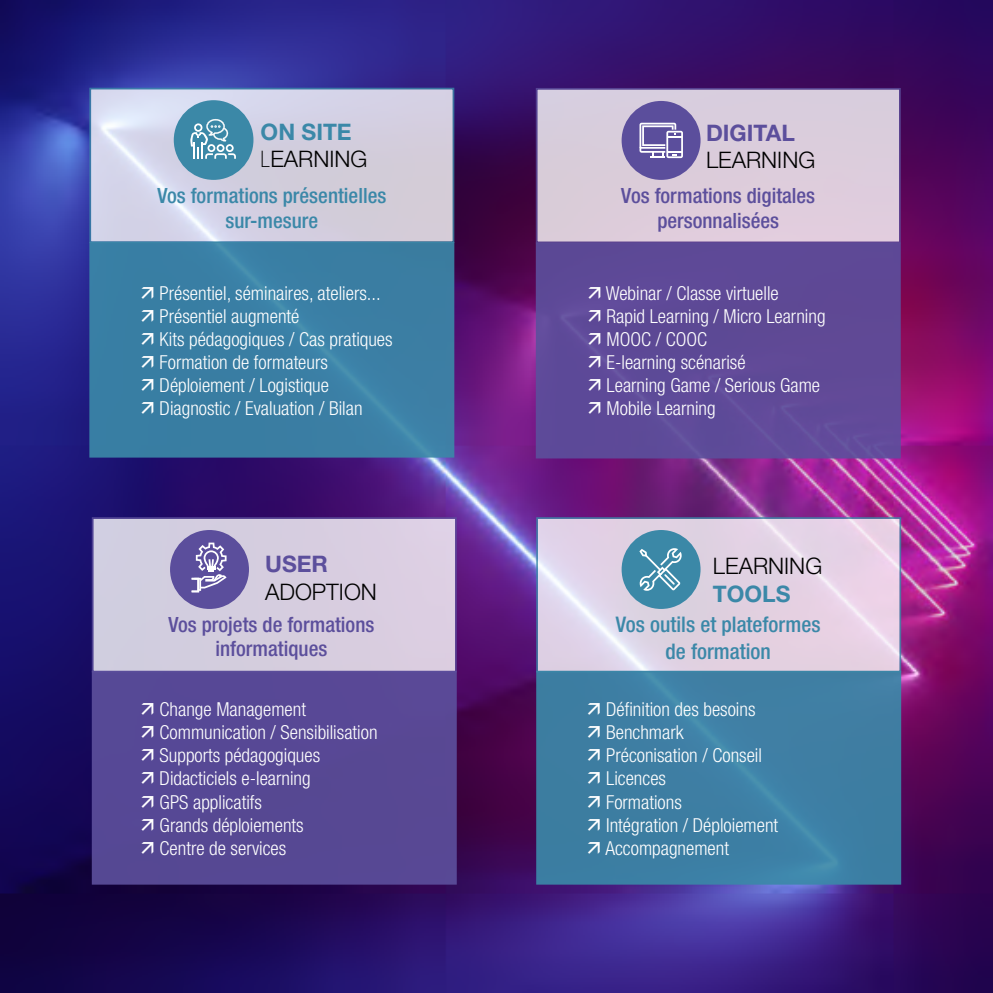
<style>
.page{position:relative;width:993px;height:993px;background:#fff}
.page>*{position:absolute;margin:0;border:0;box-sizing:border-box;transform-origin:0 0}
.t1{font:300 22.75px/27.3px "Helvetica Neue";color:#000}
.t2{font:700 22.75px "Helvetica Neue";color:#5c4f9c}
.t3{font:700 22.75px "Helvetica Neue";color:#3b88a8}
.t4{font:500 condensed 21.53px/26.8px "Helvetica Neue";color:#3b88a8;text-align:center}
.t5{font:500 condensed 21px/25.2px "Helvetica Neue";color:#5c4f9c;text-align:center}
.t6{font:500 condensed 21px/25.2px "Helvetica Neue";color:#3b88a8;text-align:center}
.t7{font:300 condensed 19.25px/23.1px "Helvetica Neue";color:#fff}
.s1{font-weight:700;color:#3b88a8}
.s2{font-weight:100;font-stretch:condensed}
</style>
<div class="page">
<img style="left:0;top:0;width:992px;height:992px">
<svg style="left:89px;top:88px;width:365px;height:154px;background:#d0cfe1"></svg>
<div style="left:535px;top:242px;width:365px;height:216px;background:#5c4f9c"></div>
<div style="left:92px;top:670px;width:364px;height:214px;background:#574895"></div>
<div style="left:536px;top:670px;width:364px;height:214px;background:#3e7ea3"></div>
<div style="left:89px;top:242px;width:365px;height:215px;background:#3a7ea3"></div>
<div style="left:535px;top:88px;width:365px;height:155px;background:#dbcddc;border:2px solid #5c4f9c"></div>
<div style="left:92px;top:517px;width:364px;height:155px;background:#d6cde0;border:2px solid #5c4f9c"></div>
<svg style="left:536px;top:517px;width:364px;height:155px;background:#ded0e3"></svg>
<div style="left:621px;top:101px;width:79px;height:79px;background:#5b4e9c;border-radius:50%"></div>
<svg style="left:639px;top:123px;width:43px;height:35px"></svg>
<div style="left:621px;top:530px;width:79px;height:78px;background:#3b88a7;border-radius:50%"></div>
<svg style="left:639px;top:548px;width:43px;height:42px"></svg>
<div style="left:170px;top:530px;width:79px;height:78px;background:#5b4e9c;border-radius:50%"></div>
<svg style="left:191px;top:542px;width:35px;height:50px"></svg>
<div style="left:174px;top:100px;width:79px;height:80px;background:#3b88a7;border-radius:50%"></div>
<svg style="left:190px;top:119px;width:46px;height:40px"></svg>
<p class="t1" style="left:260px;top:118px;width:108px"><span class="s1">ON SITE<br></span><span class="s2">L</span>EARNING</p>
<p class="t6" style="left:157px;top:182px;width:230px">Vos formations présentielles sur-mesure</p>
<p class="t5" style="left:621px;top:182px;width:195px">Vos formations digitales personnalisées</p>
<p class="t2" style="left:705px;top:118px;width:90px">DIGITAL</p>
<p class="t1" style="left:705px;top:145px;width:111px">LEARNING</p>
<p class="t7" style="left:160px;top:281px;width:234px">Présentiel, séminaires, ateliers...<br>Présentiel augmenté<br>Kits pédagogiques / Cas pratiques<br>Formation de formateurs<br>Déploiement / Logistique<br>Diagnostic / Evaluation / Bilan</p>
<p class="t2" style="left:265px;top:550px;width:64px">USER</p>
<p class="t1" style="left:265px;top:577px;width:113px">ADOPTION</p>
<p class="t5" style="left:168px;top:611px;width:207px;line-height:24.5px">Vos projets de formations informatiques</p>
<p class="t7" style="left:160px;top:697px;width:219px">Change Management<br>Communication / Sensibilisation<br>Supports pédagogiques<br>Didacticiels e-learning<br>GPS applicatifs<br>Grands déploiements<br>Centre de services</p>
<p class="t7" style="left:605px;top:281px;width:221px">Webinar / Classe virtuelle<br>Rapid Learning / Micro Learning<br>MOOC / COOC<br>E-learning scénarisé<br>Learning Game / Serious Game<br>Mobile Learning</p>
<p class="t1" style="left:712px;top:552px;width:111px">LEARNING</p>
<p class="t3" style="left:712px;top:579px;width:79px">TOOLS</p>
<p class="t4" style="left:615px;top:611px;width:206px">Vos outils et plateformes de formation</p>
<p class="t7" style="left:605px;top:697px;width:174px">Définition des besoins<br>Benchmark<br>Préconisation / Conseil<br>Licences<br>Formations<br>Intégration / Déploiement<br>Accompagnement</p>
</div>
